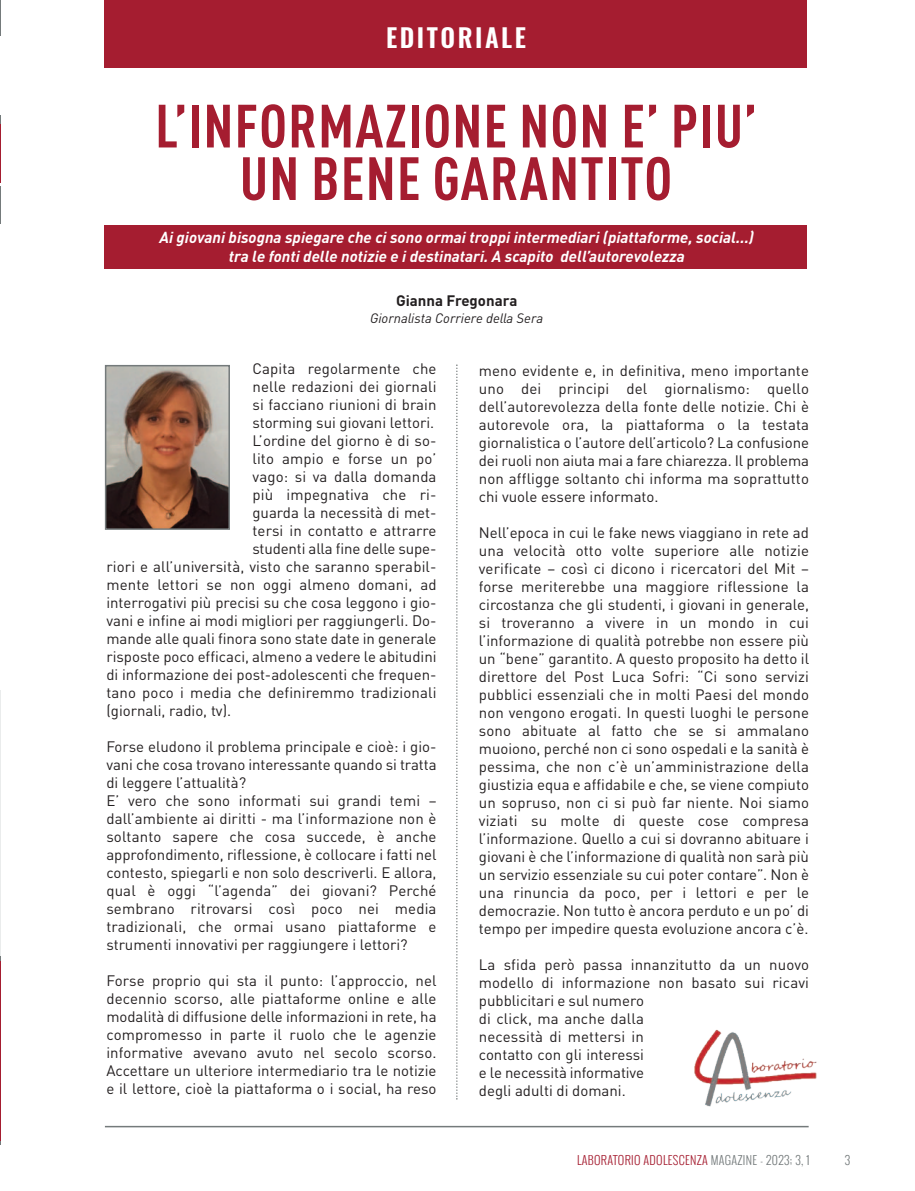
<style>
.page{position:relative;width:915px;height:1191px;background:#fff}
.page>*{position:absolute;margin:0;border:0;box-sizing:border-box;transform-origin:0 0}
.t1{font:700 condensed 60px "DIN Pro";letter-spacing:.02em;color:#a51d30}
.t2{font:600 25.5px "Oswald";letter-spacing:.1em;color:#fff}
.t3{font:italic 700 15.75px "DIN Pro";color:#fff}
.t4{font:15px/18px "DIN Pro";color:#231f20;text-align:justify}
.t5{font:700 15px "DIN Pro";color:#231f20}
.t6{font:italic 13.5px "DIN Pro";color:#231f20}
.t7{font:300 12px "Oswald";letter-spacing:.025em;color:#a51d30}
.t8{font:300 12px "Oswald";color:#747a7b}
.s1{color:#747a7b}
</style>
<div class="page">
<hr style="left:105px;top:1125px;width:703px;height:2px;background:#747a7b">
<hr style="left:0;top:961px;width:1px;height:179px;background:#a51d30">
<div style="left:105px;top:0;width:701px;height:67px;background:#a51d30"></div>
<div style="left:105px;top:226px;width:701px;height:43px;background:#a51d30"></div>
<svg style="left:456px;top:364px;width:1px;height:735px"></svg>
<hr style="left:0;top:690px;width:1px;height:266px;background:#eaecec">
<hr style="left:0;top:186px;width:1px;height:38px;background:#747a7b">
<hr style="left:0;top:0;width:1px;height:164px;background:#747a7b">
<hr style="left:0;top:124px;width:1px;height:59px;background:#a51d30">
<hr style="left:0;top:36px;width:1px;height:78px;background:#fff">
<img style="left:108px;top:368px;width:119px;height:159px">
<div style="left:105px;top:365px;width:125px;height:165px;border:2px solid #747a7b"></div>
<img style="left:694px;top:1029px;width:123px;height:77px">
<p class="t2" style="left:386px;top:18px;width:141px">EDITORIALE</p>
<p class="t1" style="left:155px;top:104px;width:603px">L’INFORMAZIONE NON E’ PIU’</p>
<p class="t1" style="left:240px;top:157px;width:433px">UN BENE GARANTITO</p>
<p class="t3" style="left:159px;top:231px;width:595px">Ai giovani bisogna spiegare che ci sono ormai troppi intermediari (piattaforme, social...)</p>
<p class="t3" style="left:229px;top:250px;width:457px">tra le fonti delle notizie e i destinatari. A scapito dell’autorevolezza</p>
<p class="t5" style="left:396px;top:295px;width:123px">Gianna Fregonara</p>
<p class="t6" style="left:370px;top:313px;width:175px">Giornalista Corriere della Sera</p>
<p class="t4" style="left:252px;top:361px;width:185px">Capita regolarmente che nelle redazioni dei giornali si facciano riunioni di brain storming sui giovani lettori.</p>
<p class="t4" style="left:252px;top:433px;width:185px">L’ordine del giorno è di so-</p>
<p class="t4" style="left:252px;top:451px;width:185px">lito ampio e forse un po’</p>
<p class="t4" style="left:252px;top:469px;width:185px">vago: si va dalla domanda</p>
<p class="t4" style="left:252px;top:487px;width:185px">più impegnativa che ri-</p>
<p class="t4" style="left:252px;top:505px;width:185px">guarda la necessità di met-</p>
<p class="t4" style="left:252px;top:523px;width:185px">tersi in contatto e attrarre</p>
<p class="t4" style="left:252px;top:541px;width:185px">studenti alla fine delle supe-</p>
<p class="t4" style="left:106px;top:559px;width:331px">riori e all’università, visto che saranno sperabil-</p>
<p class="t4" style="left:106px;top:577px;width:331px">mente lettori se non oggi almeno domani, ad</p>
<p class="t4" style="left:106px;top:595px;width:331px">interrogativi più precisi su che cosa leggono i gio-</p>
<p class="t4" style="left:106px;top:613px;width:331px">vani e infine ai modi migliori per raggiungerli. Do-</p>
<p class="t4" style="left:106px;top:631px;width:331px">mande alle quali finora sono state date in generale</p>
<p class="t4" style="left:106px;top:649px;width:331px">risposte poco efficaci, almeno a vedere le abitudini</p>
<p class="t4" style="left:106px;top:667px;width:331px">di informazione dei post-adolescenti che frequen-</p>
<p class="t4" style="left:106px;top:685px;width:331px">tano poco i media che definiremmo tradizionali</p>
<p class="t4" style="left:106px;top:703px;width:126px">(giornali, radio, tv).</p>
<p class="t4" style="left:106px;top:739px;width:331px">Forse eludono il problema principale e cioè: i gio&shy;vani che cosa trovano interessante quando si tratta di leggere l’attualità?</p>
<p class="t4" style="left:106px;top:793px;width:331px">E’ vero che sono informati sui grandi temi – dall’ambiente ai diritti - ma l’informazione non è soltanto sapere che cosa succede, è anche approfondimento, riflessione, è collocare i fatti nel contesto, spiegarli e non solo descriverli. E allora, qual è oggi “l’agenda” dei giovani? Perché sembrano ritrovarsi così poco nei media tradizionali, che ormai usano piattaforme e strumenti innovativi per raggiungere i lettori?</p>
<p class="t4" style="left:106px;top:973px;width:331px">Forse proprio qui sta il punto: l’approccio, nel decennio scorso, alle piattaforme online e alle modalità di diffusione delle informazioni in rete, ha compromesso in parte il ruolo che le agenzie informative avevano avuto nel secolo scorso.<br>Accettare un ulteriore intermediario tra le notizie e il lettore, cioè la piattaforma o i social, ha reso</p>
<p class="t4" style="left:478px;top:363px;width:331px">meno evidente e, in definitiva, meno importante uno dei principi del giornalismo: quello dell’autorevolezza della fonte delle notizie. Chi è autorevole ora, la piattaforma o la testata giornalistica o l’autore dell’articolo? La confusione dei ruoli non aiuta mai a fare chiarezza. Il problema non affligge soltanto chi informa ma soprattutto chi vuole essere informato.</p>
<p class="t4" style="left:478px;top:525px;width:331px">Nell’epoca in cui le fake news viaggiano in rete ad una velocità otto volte superiore alle notizie verificate – così ci dicono i ricercatori del Mit – forse meriterebbe una maggiore riflessione la circostanza che gli studenti, i giovani in generale, si troveranno a vivere in un mondo in cui l’informazione di qualità potrebbe non essere più un “bene” garantito. A questo proposito ha detto il direttore del Post Luca Sofri: “Ci sono servizi pubblici essenziali che in molti Paesi del mondo non vengono erogati. In questi luoghi le persone sono abituate al fatto che se si ammalano muoiono, perché non ci sono ospedali e la sanità è pessima, che non c’è un’amministrazione della giustizia equa e affidabile e che, se viene compiuto un sopruso, non ci si può far niente. Noi siamo viziati su molte di queste cose compresa l’informazione. Quello a cui si dovranno abituare i giovani è che l’informazione di qualità non sarà più un servizio essenziale su cui poter contare”. Non è una rinuncia da poco, per i lettori e per le democrazie. Non tutto è ancora perduto e un po’ di tempo per impedire questa evoluzione ancora c’è.</p>
<p class="t4" style="left:478px;top:957px;width:331px;text-align:left">La sfida però passa innanzitutto da un nuovo modello di informazione non basato sui ricavi pubblicitari e sul numero<br>di click, ma anche dalla<br>necessità di mettersi in<br>contatto con gli interessi<br>e le necessità informative<br>degli adulti di domani.</p>
<p class="t7" style="left:577px;top:1150px;width:234px">LABORATORIO ADOLESCENZA <span class="s1">MAGAZINE - 2023; 3, 1</span></p>
<p class="t8" style="left:844px;top:1150px;width:7px">3</p>
</div>
